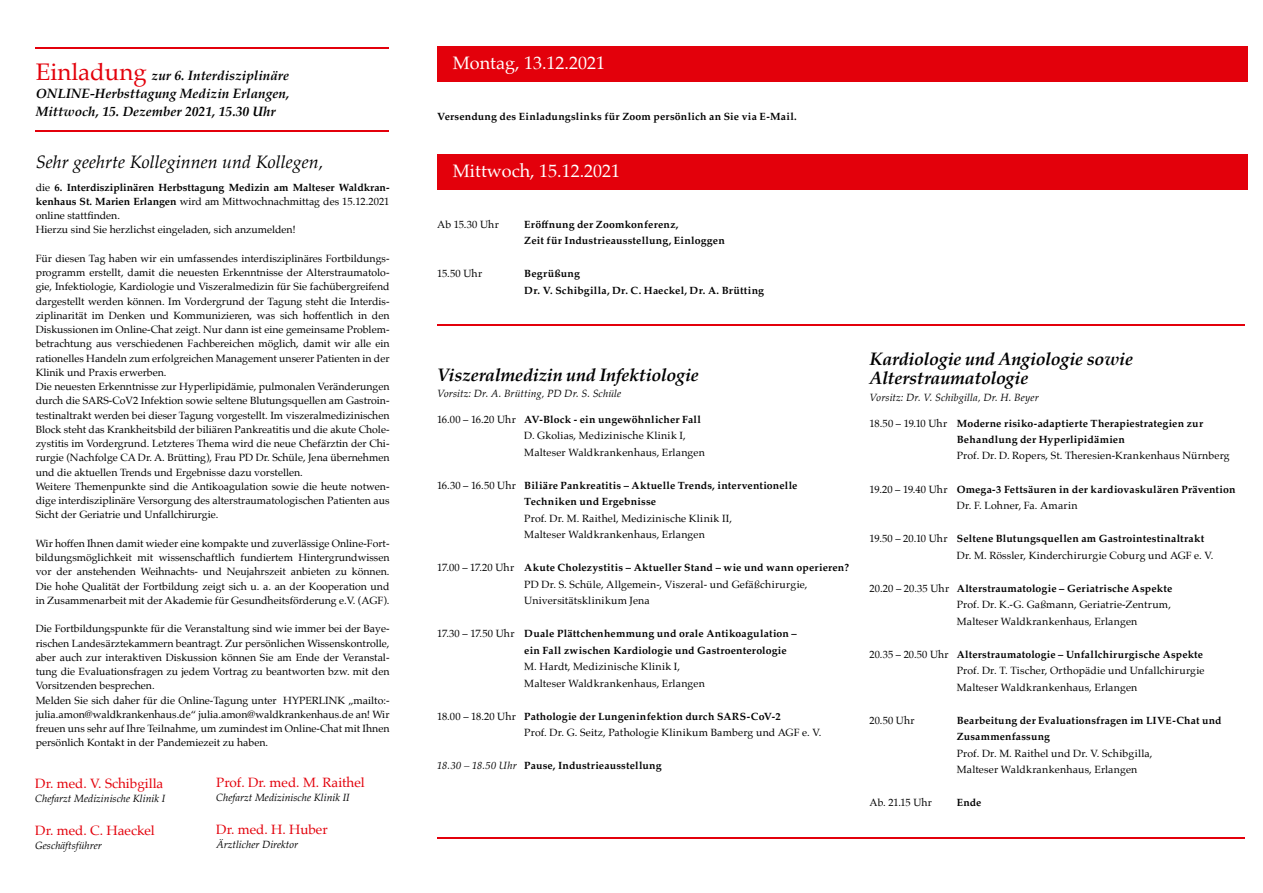
<style>
.page{position:relative;width:1263px;height:893px;background:#fff}
.page>*{position:absolute;margin:0;border:0;box-sizing:border-box;transform-origin:0 0}
.t1{font:italic 700 18px/19.5px "Palatino";letter-spacing:-.02em;color:#000}
.t2{font:18px "Palatino";color:#fff}
.t3{font:italic 18px "Palatino";color:#000}
.t4{font:italic 700 13.5px/18px "Palatino";color:#000;text-align:justify}
.t5{font:13.5px "Palatino";color:#e3000b}
.t6{font:10.5px/14.2px "Palatino";color:#000}
.t7{font:700 10.5px/16.5px "Palatino";letter-spacing:.02em;color:#000}
.t8{font:10.5px/16.5px "Palatino";letter-spacing:.02em;color:#000}
.t9{font:italic 10.5px "Palatino";color:#000}
.s1{font-weight:400;font-style:normal;font-size:24px;color:#e3000b}
.s2{font-weight:700}
.s3{font-weight:400}
.s4{font-weight:400;font-style:italic}
</style>
<div class="page">
<div style="left:437px;top:154px;width:811px;height:36px;background:#e3000b"></div>
<div style="left:437px;top:46px;width:811px;height:36px;background:#e3000b"></div>
<hr style="left:36px;top:47px;width:353px;height:1px;background:#e3000b">
<hr style="left:36px;top:130px;width:353px;height:1px;background:#e3000b">
<hr style="left:437px;top:324px;width:808px;height:2px;background:#e3000b">
<hr style="left:437px;top:837px;width:808px;height:1px;background:#e3000b">
<p class="t4" style="left:36px;top:66px;width:255px"><span class="s1">Einladung</span> zur 6. Interdisziplinäre ONLINE-Herbsttagung Medizin Erlangen, Mittwoch, 15. Dezember 2021, 15.30 Uhr</p>
<h1 class="t3" style="left:36px;top:147px;width:289px">Sehr geehrte Kolleginnen und Kollegen,</h1>
<p class="t6" style="left:36px;top:180px;width:355px">die <span class="s2">6. Interdisziplinären Herbsttagung Medizin am Malteser Waldkran&shy;kenhaus St. Marien Erlangen</span> wird am Mittwochnachmittag des 15.12.2021 online stattfinden.<br>Hierzu sind Sie herzlichst eingeladen, sich anzumelden!</p>
<p class="t6" style="left:36px;top:251px;width:355px">Für diesen Tag haben wir ein umfassendes interdisziplinäres Fortbildungs&shy;programm erstellt, damit die neuesten Erkenntnisse der Alterstraumatolo&shy;gie, Infektiologie, Kardiologie und Viszeralmedizin für Sie fachübergreifend dargestellt werden können. Im Vordergrund der Tagung steht die Interdis&shy;ziplinarität im Denken und Kommunizieren, was sich hoffentlich in den Diskussionen im Online-Chat zeigt. Nur dann ist eine gemeinsame Problem&shy;betrachtung aus verschiedenen Fachbereichen möglich, damit wir alle ein rationelles Handeln zum erfolgreichen Management unserer Patienten in der Klinik und Praxis erwerben.<br>Die neuesten Erkenntnisse zur Hyperlipidämie, pulmonalen Veränderungen durch die SARS-CoV2 Infektion sowie seltene Blutungsquellen am Gastroin&shy;testinaltrakt werden bei dieser Tagung vorgestellt. Im viszeralmedizinischen Block steht das Krankheitsbild der biliären Pankreatitis und die akute Chole&shy;zystitis im Vordergrund. Letzteres Thema wird die neue Chefärztin der Chi&shy;rurgie (Nachfolge CA Dr. A. Brütting), Frau PD Dr. Schüle, Jena übernehmen und die aktuellen Trends und Ergebnisse dazu vorstellen.<br>Weitere Themenpunkte sind die Antikoagulation sowie die heute notwen&shy;dige interdisziplinäre Versorgung des alterstraumatologischen Patienten aus Sicht der Geriatrie und Unfallchirurgie.</p>
<p class="t6" style="left:36px;top:536px;width:355px;text-align:justify">Wir hoffen Ihnen damit wieder eine kompakte und zuverlässige Online-Fort&shy;bildungsmöglichkeit mit wissenschaftlich fundiertem Hintergrundwissen vor der anstehenden Weihnachts- und Neujahrszeit anbieten zu können.<br>Die hohe Qualität der Fortbildung zeigt sich u. a. an der Kooperation und in Zusammenarbeit mit der Akademie für Gesundheitsförderung e.V. (AGF).</p>
<p class="t6" style="left:36px;top:622px;width:355px">Die Fortbildungspunkte für die Veranstaltung sind wie immer bei der Baye&shy;rischen Landesärztekammern beantragt. Zur persönlichen Wissenskontrolle, aber auch zur interaktiven Diskussion können Sie am Ende der Veranstal&shy;tung die Evaluationsfragen zu jedem Vortrag zu beantworten bzw. mit den Vorsitzenden besprechen.<br>Melden Sie sich daher für die Online-Tagung unter HYPERLINK „mailto:- julia.amon@waldkrankenhaus.de“ julia.amon@waldkrankenhaus.de an! Wir freuen uns sehr auf Ihre Teilnahme, um zumindest im Online-Chat mit Ihnen persönlich Kontakt in der Pandemiezeit zu haben.</p>
<p class="t5" style="left:35px;top:772px;width:130px">Dr. med. V. Schibgilla</p>
<p class="t9" style="left:35px;top:790px;width:131px">Chefarzt Medizinische Klinik I</p>
<p class="t5" style="left:35px;top:819px;width:121px">Dr. med. C. Haeckel</p>
<p class="t9" style="left:35px;top:837px;width:68px">Geschäftsführer</p>
<p class="t5" style="left:216px;top:771px;width:150px">Prof. Dr. med. M. Raithel</p>
<p class="t9" style="left:216px;top:789px;width:135px">Chefarzt Medizinische Klinik II</p>
<p class="t5" style="left:216px;top:818px;width:113px">Dr. med. H. Huber</p>
<p class="t9" style="left:216px;top:835px;width:83px">Ärztlicher Direktor</p>
<h1 class="t2" style="left:453px;top:48px;width:154px">Montag, 13.12.2021</h1>
<p class="t7" style="left:437px;top:108px;width:361px">Versendung des Einladungslinks für Zoom persönlich an Sie via E-Mail.</p>
<h1 class="t2" style="left:453px;top:156px;width:169px">Mittwoch, 15.12.2021</h1>
<p class="t6" style="left:437px;top:217px;width:63px">Ab 15.30 Uhr</p>
<p class="t7" style="left:524px;top:216px;width:202px">Eröffnung der Zoomkonferenz,<br>Zeit für Industrieausstellung, Einloggen</p>
<p class="t6" style="left:437px;top:266px;width:47px">15.50 Uhr</p>
<p class="t7" style="left:524px;top:265px;width:241px">Begrüßung<br>Dr. V. Schibgilla, Dr. C. Haeckel, Dr. A. Brütting</p>
<h1 class="t1" style="left:437px;top:365px;width:263px">Viszeralmedizin und Infektiologie</h1>
<p class="t9" style="left:437px;top:385px;width:186px">Vorsitz: Dr. A. Brütting, PD Dr. S. Schüle</p>
<p class="t8" style="left:524px;top:411px;width:182px;text-indent:-87px">16.00 – 16.20 Uhr <span class="s2">AV-Block - ein ungewöhnlicher Fall<br></span>D. Gkolias, Medizinische Klinik I,<br>Malteser Waldkrankenhaus, Erlangen</p>
<p class="t7" style="left:524px;top:477px;width:275px;text-indent:-87px"><span class="s3">16.30 – 16.50 Uhr</span> Biliäre Pankreatitis – Aktuelle Trends, interventionelle<br>Techniken und Ergebnisse</p>
<p class="t8" style="left:524px;top:510px;width:209px">Prof. Dr. M. Raithel, Medizinische Klinik II,<br>Malteser Waldkrankenhaus, Erlangen</p>
<p class="t8" style="left:524px;top:559px;width:326px;text-indent:-87px">17.00 – 17.20 Uhr <span class="s2">Akute Cholezystitis – Aktueller Stand – wie und wann operieren?<br></span>PD Dr. S. Schüle, Allgemein-, Viszeral- und Gefäßchirurgie,<br>Universitätsklinikum Jena</p>
<p class="t7" style="left:524px;top:625px;width:274px;text-indent:-87px"><span class="s3">17.30 – 17.50 Uhr</span> Duale Plättchenhemmung und orale Antikoagulation – ein Fall zwischen Kardiologie und Gastroenterologie</p>
<p class="t8" style="left:524px;top:658px;width:182px">M. Hardt, Medizinische Klinik I,<br>Malteser Waldkrankenhaus, Erlangen</p>
<p class="t6" style="left:524px;top:708px;width:299px;line-height:16.5px;text-indent:-87px">18.00 – 18.20 Uhr <span class="s2">Pathologie der Lungeninfektion durch SARS-CoV-2<br></span>Prof. Dr. G. Seitz, Pathologie Klinikum Bamberg und AGF e. V.</p>
<p class="t7" style="left:437px;top:757px;width:226px"><span class="s4">18.30 – 18.50 Uhr</span> Pause, Industrieausstellung</p>
<h1 class="t1" style="left:870px;top:349px;width:265px">Kardiologie und Angiologie sowie<br>Alterstraumatologie</h1>
<p class="t9" style="left:870px;top:389px;width:171px">Vorsitz: Dr. V. Schibgilla, Dr. H. Beyer</p>
<p class="t7" style="left:957px;top:414px;width:248px;text-indent:-87px"><span class="s3">18.50 – 19.10 Uhr</span> Moderne risiko-adaptierte Therapiestrategien zur<br>Behandlung der Hyperlipidämien</p>
<p class="t6" style="left:957px;top:449px;width:274px">Prof. Dr. D. Ropers, St. Theresien-Krankenhaus Nürnberg</p>
<p class="t7" style="left:957px;top:480px;width:280px;text-indent:-87px"><span class="s3">19.20 – 19.40 Uhr</span> Omega-3 Fettsäuren in der kardiovaskulären Prävention<br><span class="s3">Dr. F. Lohner, Fa. Amarin</span></p>
<p class="t6" style="left:957px;top:530px;width:258px;line-height:16.5px;text-indent:-87px">19.50 – 20.10 Uhr <span class="s2">Seltene Blutungsquellen am Gastrointestinaltrakt<br></span>Dr. M. Rössler, Kinderchirurgie Coburg und AGF e. V.</p>
<p class="t8" style="left:957px;top:580px;width:217px;text-indent:-87px">20.20 – 20.35 Uhr <span class="s2">Alterstraumatologie – Geriatrische Aspekte<br></span>Prof. Dr. K.-G. Gaßmann, Geriatrie-Zentrum,<br>Malteser Waldkrankenhaus, Erlangen</p>
<p class="t6" style="left:957px;top:646px;width:249px;line-height:16.5px;text-indent:-87px">20.35 – 20.50 Uhr <span class="s2">Alterstraumatologie – Unfallchirurgische Aspekte<br></span>Prof. Dr. T. Tischer, Orthopädie und Unfallchirurgie<br>Malteser Waldkrankenhaus, Erlangen</p>
<p class="t6" style="left:870px;top:713px;width:46px">20.50 Uhr</p>
<p class="t7" style="left:957px;top:711px;width:266px">Bearbeitung der Evaluationsfragen im LIVE-Chat und<br>Zusammenfassung</p>
<p class="t6" style="left:957px;top:745px;width:197px;line-height:16.5px">Prof. Dr. M. Raithel und Dr. V. Schibgilla,<br>Malteser Waldkrankenhaus, Erlangen</p>
<p class="t6" style="left:870px;top:795px;width:64px">Ab. 21.15 Uhr</p>
<p class="t7" style="left:957px;top:794px;width:26px">Ende</p>
</div>
